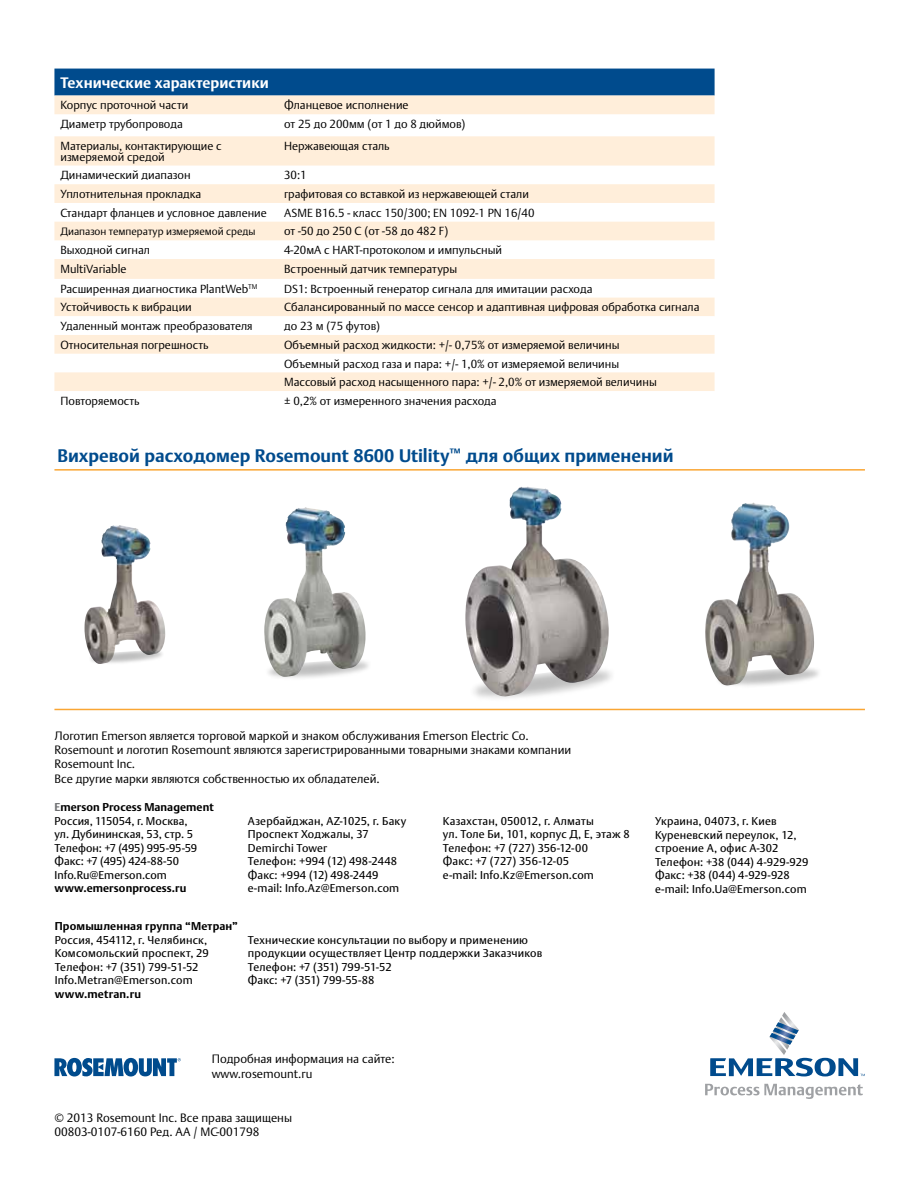
<style>
.page{position:relative;width:919px;height:1191px;background:#fff}
.page>*{position:absolute;margin:0;border:0;box-sizing:border-box;transform-origin:0 0}
.t1{font:700 18px "DTL Argo CT";color:#004b8d}
.t2{font:700 15px "DTL Argo CT";color:#fff}
.t3{font:300 12px/14.4px "DTL Argo CT";color:#000}
.t4{font:300 11.7px/18.8px "DTL Argo CT";color:#000}
.t5{font:11.25px/13.5px "DTL Argo CT";letter-spacing:.015em;color:#000}
.t6{font:700 11.25px "DTL Argo CT";letter-spacing:.015em;color:#000}
.t7{font:300 10.5px "DTL Argo CT";color:#000}
.s1{font-weight:700;color:#6d6e71}
.s2{font-weight:700}
</style>
<div class="page">
<div style="left:54px;top:69px;width:660px;height:27px;background:#004b8d"></div>
<svg style="left:54px;top:96px;width:660px;height:220px;fill:#ffeeda"></svg>
<svg style="left:54px;top:335px;width:660px;height:56px;fill:#ffeeda"></svg>
<svg style="left:54px;top:1058px;width:127px;height:18px"></svg>
<img style="left:84px;top:525px;width:81px;height:124px">
<hr style="left:54px;top:469px;width:810px;height:1px;background:#faa634">
<hr style="left:54px;top:708px;width:810px;height:2px;background:#faa634">
<img style="left:88px;top:649px;width:74px;height:15px">
<img style="left:264px;top:507px;width:102px;height:170px">
<img style="left:724px;top:665px;width:95px;height:21px">
<img style="left:705px;top:503px;width:47px;height:182px">
<img style="left:460px;top:672px;width:158px;height:37px">
<img style="left:465px;top:486px;width:144px;height:211px">
<svg style="left:710px;top:1012px;width:154px;height:64px"></svg>
<svg style="left:705px;top:1083px;width:157px;height:16px"></svg>
<p class="t2" style="left:60px;top:74px;width:210px">Технические характеристики</p>
<p class="t4" style="left:60px;top:96px;width:129px">Корпус проточной части</p>
<p class="t4" style="left:284px;top:96px;width:126px">Фланцевое исполнение</p>
<p class="t4" style="left:60px;top:115px;width:124px">Диаметр трубопровода</p>
<p class="t4" style="left:284px;top:115px;width:183px">от 25 до 200мм (от 1 до 8 дюймов)</p>
<p class="t4" style="left:60px;top:141px;width:163px;line-height:10.5px">Материалы, контактирующие с измеряемой средой</p>
<p class="t4" style="left:284px;top:137px;width:107px">Нержавеющая сталь</p>
<p class="t4" style="left:60px;top:166px;width:132px">Динамический диапазон</p>
<p class="t4" style="left:284px;top:166px;width:24px">30:1</p>
<p class="t4" style="left:60px;top:184px;width:142px">Уплотнительная прокладка</p>
<p class="t4" style="left:284px;top:184px;width:246px">графитовая со вставкой из нержавеющей стали</p>
<p class="t4" style="left:60px;top:203px;width:208px">Стандарт фланцев и условное давление</p>
<p class="t4" style="left:284px;top:203px;width:252px">ASME B16.5 - класс 150/300; EN 1092-1 PN 16/40</p>
<p class="t7" style="left:60px;top:225px;width:196px">Диапазон температур измеряемой среды</p>
<p class="t4" style="left:284px;top:222px;width:165px">от -50 до 250ºC (от -58 до 482ºF)</p>
<p class="t4" style="left:60px;top:241px;width:91px">Выходной сигнал</p>
<p class="t4" style="left:284px;top:241px;width:219px">4-20мА с HART-протоколом и импульсный</p>
<p class="t4" style="left:60px;top:259px;width:68px">MultiVariable</p>
<p class="t4" style="left:284px;top:259px;width:175px">Встроенный датчик температуры</p>
<p class="t4" style="left:60px;top:279px;width:198px">Расширенная диагностика PlantWeb<sup>TM</sup></p>
<p class="t4" style="left:284px;top:279px;width:310px">DS1: Встроенный генератор сигнала для имитации расхода</p>
<p class="t4" style="left:60px;top:298px;width:133px">Устойчивость к вибрации</p>
<p class="t4" style="left:284px;top:298px;width:417px">Сбалансированный по массе сенсор и адаптивная цифровая обработка сигнала</p>
<p class="t4" style="left:60px;top:316px;width:194px">Удаленный монтаж преобразователя</p>
<p class="t4" style="left:284px;top:316px;width:97px">до 23 м (75 футов)</p>
<p class="t4" style="left:60px;top:335px;width:149px">Относительная погрешность</p>
<p class="t4" style="left:284px;top:335px;width:374px">Объемный расход жидкости: +/- 0,75% от измеряемой величины<br>Объемный расход газа и пара: +/- 1,0% от измеряемой величины<br>Массовый расход насыщенного пара: +/- 2,0% от измеряемой величины</p>
<p class="t4" style="left:60px;top:391px;width:81px">Повторяемость</p>
<p class="t4" style="left:284px;top:391px;width:214px">± 0,2% от измеренного значения расхода</p>
<h1 class="t1" style="left:57px;top:444px;width:617px">Вихревой расходомер Rosemount 8600 Utility<sup>™</sup> для общих применений</h1>
<p class="t3" style="left:54px;top:728px;width:518px">Логотип Emerson является торговой маркой и знаком обслуживания Emerson Electric Co.<br>Rosemount и логотип Rosemount являются зарегистрированными товарными знаками компании Rosemount Inc.<br>Все другие марки являются собственностью их обладателей.</p>
<p class="t5" style="left:54px;top:800px;width:161px"><span class="s1">E</span><span class="s2">merson Process Management<br></span>Россия, 115054, г. Москва,<br>ул. Дубининская, 53, стр. 5<br>Телефон: +7 (495) 995-95-59<br>Факс: +7 (495) 424-88-50<br>Info.Ru@Emerson.com</p>
<p class="t6" style="left:54px;top:881px;width:133px">www.emersonprocess.ru</p>
<p class="t5" style="left:248px;top:814px;width:160px">Азербайджан, AZ-1025, г. Баку<br>Проспект Ходжалы, 37<br>Demirchi Tower<br>Телефон: +994 (12) 498-2448<br>Факс: +994 (12) 498-2449 e-mail: Info.Az@Emerson.com</p>
<p class="t5" style="left:443px;top:814px;width:188px">Казахстан, 050012, г. Алматы<br>ул. Толе Би, 101, корпус Д, Е, этаж 8<br>Телефон: +7 (727) 356-12-00<br>Факс: +7 (727) 356-12-05<br>e-mail: Info.Kz@Emerson.com</p>
<p class="t6" style="left:55px;top:919px;width:185px">Промышленная группа “Метран”</p>
<p class="t5" style="left:55px;top:933px;width:156px">Россия, 454112, г. Челябинск,<br>Комсомольский проспект, 29<br>Телефон: +7 (351) 799-51-52<br>Info.Metran@Emerson.com</p>
<p class="t6" style="left:55px;top:987px;width:88px">www.metran.ru</p>
<p class="t5" style="left:248px;top:933px;width:296px">Технические консультации по выбору и применению продукции осуществляет Центр поддержки Заказчиков Телефон: +7 (351) 799-51-52<br>Факс: +7 (351) 799-55-88</p>
<p class="t3" style="left:212px;top:1051px;width:184px">Подробная информация на сайте: www.rosemount.ru</p>
<p class="t3" style="left:54px;top:1110px;width:239px">© 2013 Rosemount Inc. Все права защищены<br>00803-0107-6160 Ред. AA / MC-001798</p>
<p class="t5" style="left:655px;top:814px;width:155px">Украина, 04073, г. Киев<br>Куреневский переулок, 12, cтроение А, офис A-302<br>Телефон: +38 (044) 4-929-929<br>Факс: +38 (044) 4-929-928 e-mail: Info.Ua@Emerson.com</p>
</div>
